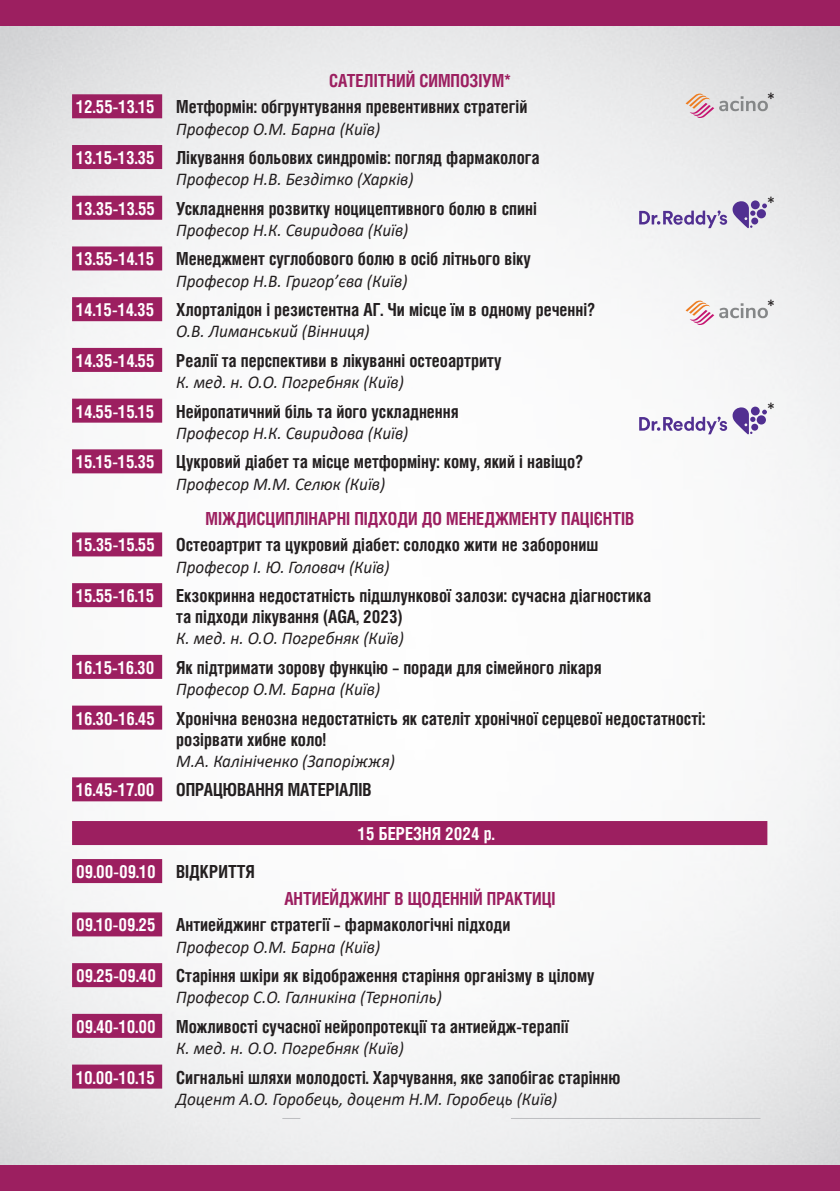
<style>
.page{position:relative;width:840px;height:1191px;background:#fff}
.page>*{position:absolute;margin:0;border:0;box-sizing:border-box;transform-origin:0 0}
.t1{font:700 18px/26.6px "Helios Cond C";color:#231f20;scale:.95 1}
.t2{font:italic 18px "Calibri";color:#231f20;scale:.95 1}
.t3{font:700 18px "Helios Cond C";color:#fff;scale:.95 1}
.t4{font:18px "Calibri";color:#231f20;scale:.95 1}
.s1{color:#9c1f60}
.s2{color:#fff}
.s3{color:#231f20}
</style>
<div class="page">
<img style="left:1px;top:26px;width:838px;height:1139px">
<div style="left:0;top:0;width:839px;height:26px;background:#9c1f60"></div>
<div style="left:0;top:1165px;width:839px;height:26px;background:#9c1f60"></div>
<div style="left:72px;top:94px;width:90px;height:24px;background:#9c1f60"></div>
<div style="left:72px;top:145px;width:90px;height:24px;background:#9c1f60"></div>
<div style="left:72px;top:196px;width:90px;height:24px;background:#9c1f60"></div>
<div style="left:72px;top:246px;width:90px;height:24px;background:#9c1f60"></div>
<div style="left:72px;top:297px;width:90px;height:24px;background:#9c1f60"></div>
<div style="left:72px;top:348px;width:90px;height:24px;background:#9c1f60"></div>
<div style="left:72px;top:398px;width:90px;height:24px;background:#9c1f60"></div>
<div style="left:72px;top:449px;width:90px;height:24px;background:#9c1f60"></div>
<div style="left:72px;top:532px;width:90px;height:24px;background:#9c1f60"></div>
<div style="left:72px;top:583px;width:90px;height:24px;background:#9c1f60"></div>
<div style="left:72px;top:655px;width:90px;height:24px;background:#9c1f60"></div>
<div style="left:72px;top:705px;width:90px;height:24px;background:#9c1f60"></div>
<div style="left:72px;top:777px;width:90px;height:24px;background:#9c1f60"></div>
<div style="left:72px;top:821px;width:695px;height:24px;background:#9c1f60"></div>
<div style="left:72px;top:859px;width:90px;height:24px;background:#9c1f60"></div>
<div style="left:72px;top:912px;width:90px;height:24px;background:#9c1f60"></div>
<div style="left:72px;top:963px;width:90px;height:24px;background:#9c1f60"></div>
<div style="left:72px;top:1013px;width:90px;height:24px;background:#9c1f60"></div>
<div style="left:72px;top:1064px;width:90px;height:24px;background:#9c1f60"></div>
<hr style="left:510px;top:1118px;width:250px;height:1px;background:#bcbdc0">
<svg style="left:282px;top:1118px;width:18px;height:1px"></svg>
<svg style="left:638px;top:200px;width:128px;height:28px"></svg>
<svg style="left:685px;top:94px;width:82px;height:24px;background:#d5c8c9"></svg>
<svg style="left:685px;top:301px;width:82px;height:24px"></svg>
<svg style="left:638px;top:406px;width:128px;height:28px"></svg>
<p class="t1" style="left:76px;top:66px;width:476px;text-indent:253px"><span class="s1">САТЕЛІТНИЙ СИМПОЗІУМ*<br></span><span class="s2">12.55-13.15</span> Метформін: обгрунтування превентивних стратегій</p>
<p class="t2" style="left:176px;top:116px;width:216px">Професор О.М. Барна (Київ)</p>
<p class="t1" style="left:76px;top:144px;width:489px"><span class="s2">13.15-13.35</span> Лікування больових синдромів: погляд фармаколога</p>
<p class="t2" style="left:176px;top:167px;width:251px">Професор Н.В. Бездітко (Харків)</p>
<p class="t1" style="left:76px;top:194px;width:486px"><span class="s2">13.35-13.55</span> Ускладнення розвитку ноцицептивного болю в спині</p>
<p class="t2" style="left:176px;top:217px;width:246px">Професор Н.К. Свиридова (Київ)</p>
<p class="t1" style="left:76px;top:245px;width:480px"><span class="s2">13.55-14.15</span> Менеджмент суглобового болю в осіб літнього віку</p>
<p class="t2" style="left:176px;top:268px;width:245px">Професор Н.В. Григор’єва (Київ)</p>
<p class="t1" style="left:76px;top:296px;width:547px"><span class="s2">14.15-14.35</span> Хлорталідон і резистентна АГ. Чи місце їм в одному реченні?</p>
<p class="t2" style="left:176px;top:319px;width:205px">О.В. Лиманський (Вінниця)</p>
<p class="t1" style="left:76px;top:347px;width:449px"><span class="s2">14.35-14.55</span> Реалії та перспективи в лікуванні остеоартриту</p>
<p class="t2" style="left:176px;top:370px;width:241px">К. мед. н. О.О. Погребняк (Київ)</p>
<p class="t1" style="left:76px;top:397px;width:404px"><span class="s2">14.55-15.15</span> Нейропатичний біль та його ускладнення</p>
<p class="t2" style="left:176px;top:420px;width:246px">Професор Н.К. Свиридова (Київ)</p>
<p class="t1" style="left:76px;top:448px;width:534px"><span class="s2">15.15-15.35</span> Цукровий діабет та місце метформіну: кому, який і навіщо?</p>
<p class="t2" style="left:176px;top:471px;width:221px">Професор М.М. Селюк (Київ)</p>
<p class="t1" style="left:76px;top:504px;width:588px;text-indent:129px"><span class="s1">МІЖДИСЦИПЛІНАРНІ ПІДХОДИ ДО МЕНЕДЖМЕНТУ ПАЦІЄНТІВ<br></span><span class="s2">15.35-15.55</span> Остеоартрит та цукровий діабет: солодко жити не заборониш</p>
<p class="t2" style="left:176px;top:554px;width:226px">Професор І. Ю. Головач (Київ)</p>
<p class="t1" style="left:176px;top:585px;width:501px;line-height:21px;text-indent:-100px"><span class="s2">15.55-16.15</span> Екзокринна недостатність підшлункової залози: сучасна діагностика та підходи лікування (AGA, 2023)</p>
<p class="t2" style="left:176px;top:626px;width:241px">К. мед. н. О.О. Погребняк (Київ)</p>
<p class="t1" style="left:76px;top:653px;width:554px"><span class="s2">16.15-16.30</span> Як підтримати зорову функцію – поради для сімейного лікаря</p>
<p class="t2" style="left:176px;top:676px;width:216px">Професор О.М. Барна (Київ)</p>
<p class="t1" style="left:176px;top:707px;width:558px;line-height:21px;text-indent:-100px"><span class="s2">16.30-16.45</span> Хронічна венозна недостатність як сателіт хронічної серцевої недостатності: розірвати хибне коло!</p>
<p class="t2" style="left:176px;top:748px;width:232px">М.А. Калініченко (Запоріжжя)</p>
<p class="t1" style="left:76px;top:776px;width:312px"><span class="s2">16.45-17.00</span> ОПРАЦЮВАННЯ МАТЕРІАЛІВ</p>
<p class="t3" style="left:358px;top:823px;width:145px">15 БЕРЕЗНЯ 2024 р.</p>
<p class="t3" style="left:76px;top:861px;width:189px">09.00-09.10 <span class="s3">ВІДКРИТТЯ</span></p>
<p class="t1" style="left:76px;top:884px;width:506px;text-indent:208px"><span class="s1">АНТИЕЙДЖИНГ В ЩОДЕННІЙ ПРАКТИЦІ<br></span><span class="s2">09.10-09.25</span> Антиейджинг стратегії – фармакологічні підходи</p>
<p class="t2" style="left:176px;top:934px;width:216px">Професор О.М. Барна (Київ)</p>
<p class="t1" style="left:76px;top:962px;width:547px"><span class="s2">09.25-09.40</span> Старіння шкіри як відображення старіння організму в цілому</p>
<p class="t2" style="left:176px;top:985px;width:281px">Професор С.О. Галникіна (Тернопіль)</p>
<p class="t1" style="left:76px;top:1012px;width:519px"><span class="s2">09.40-10.00</span> Можливості сучасної нейропротекції та антиейдж-терапії</p>
<p class="t2" style="left:176px;top:1035px;width:241px">К. мед. н. О.О. Погребняк (Київ)</p>
<p class="t1" style="left:76px;top:1063px;width:574px"><span class="s2">10.00-10.15</span> Сигнальні шляхи молодості. Харчування, яке запобігає старінню</p>
<p class="t2" style="left:176px;top:1086px;width:402px">Доцент А.О. Горобець, доцент Н.М. Горобець (Київ)</p>
<p class="t4" style="left:766px;top:87px;width:10px">*</p>
<p class="t4" style="left:766px;top:190px;width:10px">*</p>
<p class="t4" style="left:766px;top:294px;width:10px">*</p>
<p class="t4" style="left:766px;top:396px;width:10px">*</p>
</div>
